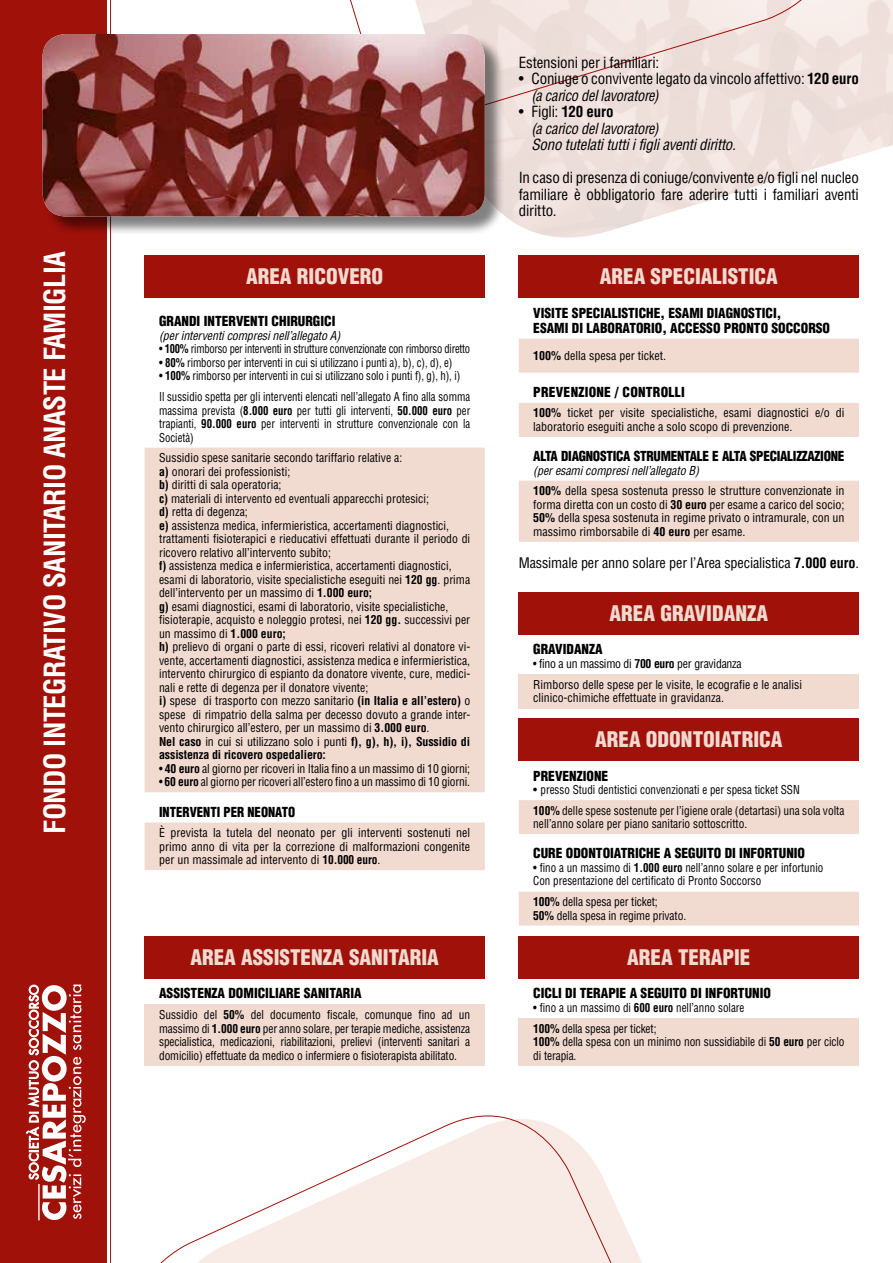
<style>
.page{position:relative;width:893px;height:1263px;background:#fff}
.page>*{position:absolute;margin:0;border:0;box-sizing:border-box;transform-origin:0 0}
.t1{font:700 condensed 28.5px "Helvetica LT Std";letter-spacing:-.02em;color:#fff}
.t2{font:900 condensed 21px "Helvetica LT Std";color:#f1dad0}
.t3{font:condensed 15px/16.5px "Helvetica LT Std";letter-spacing:-.01em;color:#000}
.t4{font:italic condensed 15px/16.5px "Helvetica LT Std";letter-spacing:-.015em;color:#000;scale:.96 1}
.t5{font:condensed 14.25px "Helvetica LT Std";letter-spacing:-.01em;color:#000}
.t6{font:900 condensed 13.5px/15px "Helvetica LT Std";color:#000}
.t7{font:900 condensed 13.5px "Helvetica LT Std";letter-spacing:-.02em;color:#000}
.t8{font:900 condensed 13.5px "Helvetica LT Std";letter-spacing:.02em;color:#000}
.t9{font:900 condensed 13.5px "Helvetica LT Std";color:#000;scale:.95 1}
.t10{font:condensed 12px/13.5px "Helvetica LT Std";color:#000}
.t11{font:condensed 12px/13.5px "Helvetica LT Std";color:#000;scale:.9 1}
.t12{font:condensed 12px/13.5px "Helvetica LT Std";color:#000;text-align:justify;scale:.95 1}
.t13{font:condensed 12px/13.5px "Helvetica LT Std";color:#000;scale:.92 1}
.t14{font:condensed 12px/20.5px "Helvetica LT Std";color:#000;scale:.88 1}
.t15{font:condensed 12px "Helvetica LT Std";letter-spacing:-.02em;color:#000;scale:.88 1}
.t16{font:condensed 12px/13.5px "Helvetica LT Std";color:#000;scale:.96 1}
.t17{font:italic condensed 12px "Helvetica LT Std";letter-spacing:-.01em;color:#000}
.s1{font-weight:700}
.s2{font-style:italic}
.s3{font-style:normal}
.s4{font-weight:700;font-style:normal}
</style>
<div class="page">
<div style="left:0;top:0;width:106px;height:1263px;background:#a0110a"></div>
<hr style="left:110px;top:0;width:1px;height:1263px;background:#a0110a">
<img style="left:505px;top:0;width:388px;height:265px">
<svg style="left:350px;top:0;width:508px;height:134px;background:#f0e1dd"></svg>
<svg style="left:26px;top:984px;width:59px;height:236px"></svg>
<div style="left:44px;top:36px;width:461px;height:200px;background:#000;opacity:.5"></div>
<img style="left:43px;top:34px;width:442px;height:182px">
<svg style="left:106px;top:1086px;width:536px;height:177px"></svg>
<div style="left:145px;top:255px;width:340px;height:43px;background:#a0110a"></div>
<svg style="left:145px;top:448px;width:340px;height:422px;background:#f2dcd3"></svg>
<div style="left:519px;top:255px;width:340px;height:43px;background:#a0110a"></div>
<svg style="left:519px;top:339px;width:340px;height:203px;fill:#f1dad0"></svg>
<div style="left:519px;top:718px;width:340px;height:43px;background:#a0110a"></div>
<svg style="left:519px;top:800px;width:340px;height:125px"></svg>
<div style="left:145px;top:936px;width:340px;height:42px;background:#a0110a"></div>
<div style="left:145px;top:1004px;width:340px;height:61px;background:#f1dad0"></div>
<div style="left:519px;top:936px;width:340px;height:42px;background:#a0110a"></div>
<div style="left:519px;top:1018px;width:340px;height:47px;background:#f1dad0"></div>
<div style="left:519px;top:592px;width:340px;height:42px;background:#a0110a"></div>
<div style="left:519px;top:674px;width:340px;height:34px;background:#f1dad0"></div>
<h1 class="t1" style="left:37px;top:834px;width:585px;rotate:-90deg">FONDO INTEGRATIVO SANITARIO ANASTE FAMIGLIA</h1>
<h2 class="t2" style="left:246px;top:263px;width:139px">AREA RICOVERO</h2>
<p class="t6" style="left:159px;top:314px;width:178px">GRANDI INTERVENTI CHIRURGICI</p>
<p class="t17" style="left:159px;top:328px;width:183px">(per interventi compresi nell’allegato A)</p>
<p class="t15" style="left:159px;top:341px;width:355px">• <span class="s1">100%</span> rimborso per interventi in strutture convenzionate con rimborso diretto</p>
<p class="t11" style="left:159px;top:355px;width:327px">• <span class="s1">80%</span> rimborso per interventi in cui si utilizzano i punti a), b), c), d), e)</p>
<p class="t11" style="left:159px;top:365px;width:347px;line-height:21px">• <span class="s1">100%</span> rimborso per interventi in cui si utilizzano solo i punti f), g), h), i)<br>Il sussidio spetta per gli interventi elencati nell’allegato A fino alla somma</p>
<p class="t11" style="left:159px;top:403px;width:347px;text-align:justify">massima prevista (<span class="s1">8.000 euro</span> per tutti gli interventi, <span class="s1">50.000 euro</span> per trapianti, <span class="s1">90.000 euro</span> per interventi in strutture convenzionale con la Società)</p>
<p class="t10" style="left:159px;top:451px;width:313px">Sussidio spese sanitarie secondo tariffario relative a:<br><span class="s1">a)</span> onorari dei professionisti;<br><span class="s1">b)</span> diritti di sala operatoria;<br><span class="s1">c)</span> materiali di intervento ed eventuali apparecchi protesici;<br><span class="s1">d)</span> retta di degenza;<br><span class="s1">e)</span> assistenza medica, infermieristica, accertamenti diagnostici, trattamenti fisioterapici e rieducativi effettuati durante il periodo di ricovero relativo all’intervento subito;<br><span class="s1">f)</span> assistenza medica e infermieristica, accertamenti diagnostici, esami di laboratorio, visite specialistiche eseguiti nei <span class="s1">120 gg</span>. prima dell’intervento per un massimo di <span class="s1">1.000 euro;<br>g)</span> esami diagnostici, esami di laboratorio, visite specialistiche, fisioterapie, acquisto e noleggio protesi, nei <span class="s1">120 gg.</span> successivi per un massimo di <span class="s1">1.000 euro;<br>h)</span> prelievo di organi o parte di essi, ricoveri relativi al donatore vi&shy;vente, accertamenti diagnostici, assistenza medica e infermieristica, intervento chirurgico di espianto da donatore vivente, cure, medici&shy;nali e rette di degenza per il donatore vivente;<br><span class="s1">i)</span> spese di trasporto con mezzo sanitario <span class="s1">(in Italia e all’estero)</span> o spese di rimpatrio della salma per decesso dovuto a grande inter&shy;vento chirurgico all’estero, per un massimo di <span class="s1">3.000 euro</span>.<br><span class="s1">Nel caso</span> in cui si utilizzano solo i punti <span class="s1">f), g), h), i), Sussidio di assistenza di ricovero ospedaliero:</span></p>
<p class="t11" style="left:159px;top:762px;width:347px">• <span class="s1">40 euro</span> al giorno per ricoveri in Italia fino a un massimo di 10 giorni;</p>
<p class="t11" style="left:159px;top:775px;width:347px">• <span class="s1">60 euro</span> al giorno per ricoveri all’estero fino a un massimo di 10 giorni.</p>
<p class="t9" style="left:159px;top:803px;width:145px">INTERVENTI PER NEONATO</p>
<p class="t10" style="left:159px;top:826px;width:313px;text-align:justify">È prevista la tutela del neonato per gli interventi sostenuti nel primo anno di vita per la correzione di malformazioni congenite per un massimale ad intervento di <span class="s1">10.000 euro</span>.</p>
<h2 class="t2" style="left:190px;top:944px;width:250px">AREA ASSISTENZA SANITARIA</h2>
<p class="t6" style="left:159px;top:986px;width:204px">ASSISTENZA DOMICILIARE SANITARIA</p>
<p class="t12" style="left:159px;top:1008px;width:329px">Sussidio del <span class="s1">50%</span> del documento fiscale, comunque fino ad un massimo di <span class="s1">1.000 euro</span> per anno solare, per terapie mediche, assistenza specialistica, medicazioni, riabilitazioni, prelievi (interventi sanitari a domicilio) effettuate da medico o infermiere o fisioterapista abilitato.</p>
<p class="t3" style="left:519px;top:54px;width:142px">Estensioni per i familiari:</p>
<p class="t3" style="left:531px;top:71px;width:329px;text-indent:-13px">• Coniuge o convivente legato da vincolo affettivo: <span class="s1">120 euro </span><span class="s2">(a carico del lavoratore)</span></p>
<p class="t4" style="left:531px;top:104px;width:214px;text-indent:-13px"><span class="s3">• Figli:</span> <span class="s4">120 euro<br></span>(a carico del lavoratore)<br>Sono tutelati tutti i figli aventi diritto.</p>
<p class="t3" style="left:519px;top:170px;width:342px;text-align:justify">In caso di presenza di coniuge/convivente e/o figli nel nucleo familiare è obbligatorio fare aderire tutti i familiari aventi diritto.</p>
<h2 class="t2" style="left:600px;top:263px;width:179px">AREA SPECIALISTICA</h2>
<p class="t6" style="left:533px;top:305px;width:298px">VISITE SPECIALISTICHE, ESAMI DIAGNOSTICI,<br>ESAMI DI LABORATORIO, ACCESSO PRONTO SOCCORSO</p>
<p class="t10" style="left:533px;top:349px;width:134px"><span class="s1">100%</span> della spesa per ticket.</p>
<p class="t8" style="left:533px;top:383px;width:153px">PREVENZIONE / CONTROLLI</p>
<p class="t10" style="left:533px;top:406px;width:313px"><span class="s1">100%</span> ticket per visite specialistiche, esami diagnostici e/o di laboratorio eseguiti anche a solo scopo di prevenzione.</p>
<p class="t7" style="left:533px;top:448px;width:313px">ALTA DIAGNOSTICA STRUMENTALE E ALTA SPECIALIZZAZIONE</p>
<p class="t10" style="left:533px;top:460px;width:313px;line-height:20.5px"><span class="s2">(per esami compresi nell’allegato B)<br></span><span class="s1">100%</span> della spesa sostenuta presso le strutture convenzionate in</p>
<p class="t10" style="left:533px;top:498px;width:313px;text-align:justify">forma diretta con un costo di <span class="s1">30 euro</span> per esame a carico del socio; <span class="s1">50%</span> della spesa sostenuta in regime privato o intramurale, con un massimo rimborsabile di <span class="s1">40 euro</span> per esame.</p>
<p class="t5" style="left:519px;top:554px;width:342px">Massimale per anno solare per l’Area specialistica <span class="s1">7.000 euro</span>.</p>
<h2 class="t2" style="left:610px;top:600px;width:160px">AREA GRAVIDANZA</h2>
<p class="t6" style="left:533px;top:642px;width:71px">GRAVIDANZA</p>
<p class="t14" style="left:533px;top:653px;width:307px">• fino a un massimo di <span class="s1">700 euro</span> per gravidanza<br>Rimborso delle spese per le visite, le ecografie e le analisi</p>
<p class="t10" style="left:533px;top:691px;width:192px">clinico-chimiche effettuate in gravidanza.</p>
<h2 class="t2" style="left:595px;top:726px;width:189px">AREA ODONTOIATRICA</h2>
<p class="t6" style="left:533px;top:768px;width:77px">PREVENZIONE</p>
<p class="t10" style="left:533px;top:779px;width:313px;line-height:20.5px">• presso Studi dentistici convenzionati e per spesa ticket SSN<br><span class="s1">100%</span> delle spese sostenute per l’igiene orale (detartasi) una sola volta</p>
<p class="t12" style="left:533px;top:817px;width:227px">nell’anno solare per piano sanitario sottoscritto.</p>
<p class="t6" style="left:533px;top:846px;width:273px">CURE ODONTOIATRICHE A SEGUITO DI INFORTUNIO</p>
<p class="t13" style="left:533px;top:861px;width:317px">• fino a un massimo di <span class="s1">1.000 euro</span> nell’anno solare e per infortunio<br>Con presentazione del certificato di Pronto Soccorso</p>
<p class="t16" style="left:533px;top:895px;width:161px"><span class="s1">100%</span> della spesa per ticket;<br><span class="s1">50%</span> della spesa in regime privato.</p>
<h2 class="t2" style="left:627px;top:944px;width:125px">AREA TERAPIE</h2>
<p class="t6" style="left:533px;top:986px;width:239px">CICLI DI TERAPIE A SEGUITO DI INFORTUNIO</p>
<p class="t13" style="left:533px;top:997px;width:231px;line-height:20.5px">• fino a un massimo di <span class="s1">600 euro</span> nell’anno solare<br><span class="s1">100%</span> della spesa per ticket;</p>
<p class="t12" style="left:533px;top:1035px;width:329px"><span class="s1">100%</span> della spesa con un minimo non sussidiabile di <span class="s1">50 euro</span> per ciclo di terapia.</p>
</div>
